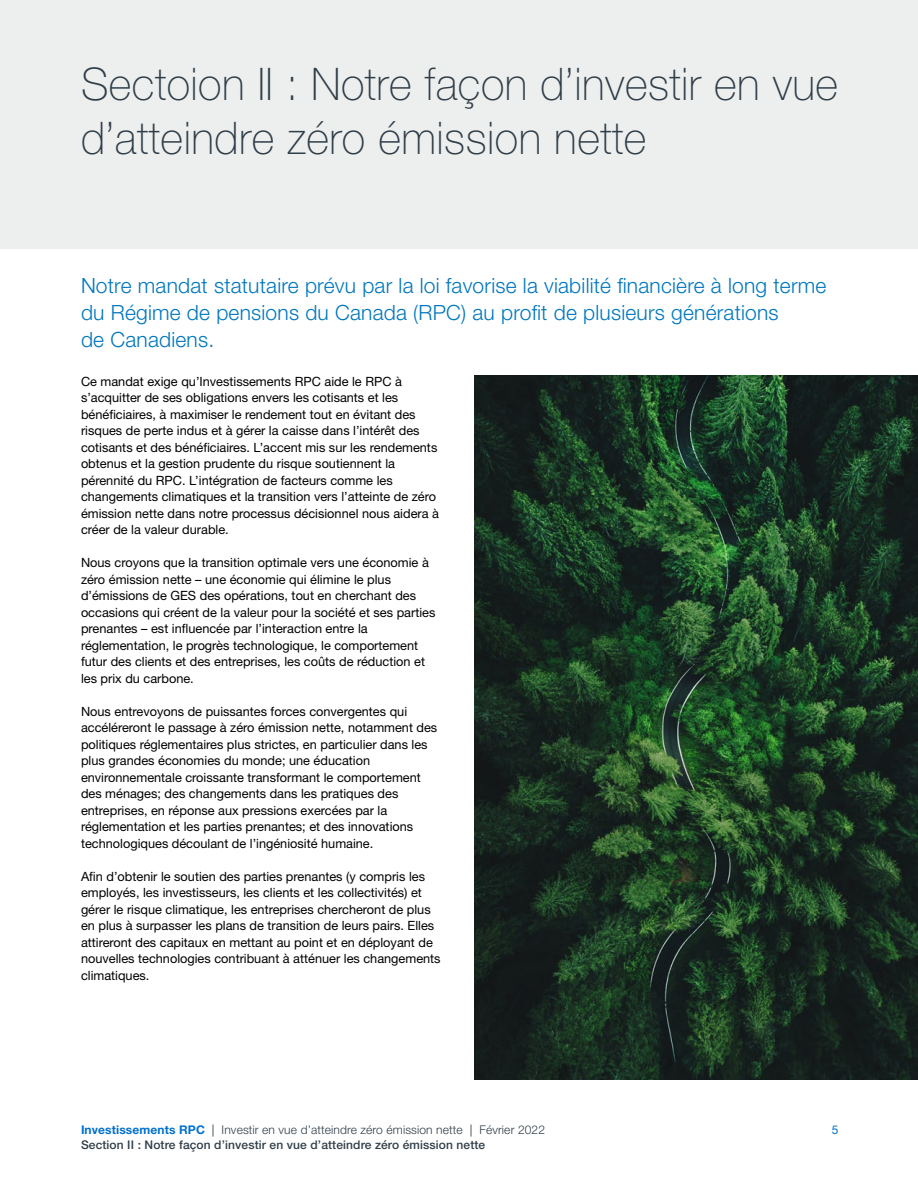
<style>
.page{position:relative;width:918px;height:1188px;background:#fff}
.page>*{position:absolute;margin:0;border:0;box-sizing:border-box;transform-origin:0 0}
.t1{font:100 45px/54px "Helvetica Neue LT Pro";letter-spacing:.01em;color:#303e49}
.t2{font:300 21px/27px "Helvetica Neue LT Pro";letter-spacing:.01em;color:#0077be}
.t3{font:12.75px/16.5px "Helvetica Neue LT Pro";color:#000}
.t4{font:300 12px "Helvetica Neue LT Pro";letter-spacing:.01em;color:#303e49}
.t5{font:500 12px "Helvetica Neue LT Pro";letter-spacing:.01em;color:#303e49}
.t6{font:12px "Helvetica Neue LT Pro";color:#0070ce}
.s1{font-weight:700;color:#0070ce}
.s2{font-weight:500;color:#767c80}
</style>
<div class="page">
<div style="left:0;top:0;width:918px;height:248px;background:#edefee"></div>
<img style="left:475px;top:376px;width:443px;height:704px">
<p class="t1" style="left:81px;top:56px;width:759px">Sectoion II : Notre façon d’investir en vue d’atteindre zéro émission nette</p>
<p class="t2" style="left:81px;top:272px;width:747px">Notre mandat statutaire prévu par la loi favorise la viabilité financière à long terme du Régime de pensions du Canada (RPC) au profit de plusieurs générations<br>de Canadiens.</p>
<p class="t3" style="left:81px;top:373px;width:360px">Ce mandat exige qu’Investissements RPC aide le RPC à s’acquitter de ses obligations envers les cotisants et les bénéficiaires, à maximiser le rendement tout en évitant des risques de perte indus et à gérer la caisse dans l’intérêt des cotisants et des bénéficiaires. L’accent mis sur les rendements obtenus et la gestion prudente du risque soutiennent la pérennité du RPC. L’intégration de facteurs comme les changements climatiques et la transition vers l’atteinte de zéro émission nette dans notre processus décisionnel nous aidera à créer de la valeur durable.</p>
<p class="t3" style="left:81px;top:554px;width:356px">Nous croyons que la transition optimale vers une économie à zéro émission nette – une économie qui élimine le plus d’émissions de GES des opérations, tout en cherchant des occasions qui créent de la valeur pour la société et ses parties prenantes – est influencée par l’interaction entre la réglementation, le progrès technologique, le comportement futur des clients et des entreprises, les coûts de réduction et les prix du carbone.</p>
<p class="t3" style="left:81px;top:703px;width:358px">Nous entrevoyons de puissantes forces convergentes qui accéléreront le passage à zéro émission nette, notamment des politiques réglementaires plus strictes, en particulier dans les plus grandes économies du monde; une éducation environnementale croissante transformant le comportement des ménages; des changements dans les pratiques des entreprises, en réponse aux pressions exercées par la réglementation et les parties prenantes; et des innovations technologiques découlant de l’ingéniosité humaine.</p>
<p class="t3" style="left:81px;top:868px;width:361px">Afin d’obtenir le soutien des parties prenantes (y compris les employés, les investisseurs, les clients et les collectivités) et gérer le risque climatique, les entreprises chercheront de plus en plus à surpasser les plans de transition de leurs pairs. Elles attireront des capitaux en mettant au point et en déployant de nouvelles technologies contribuant à atténuer les changements climatiques.</p>
<p class="t4" style="left:81px;top:1122px;width:466px"><span class="s1">Investissements RPC</span> <span class="s2">|</span> Investir en vue d’atteindre zéro émission nette <span class="s2">|</span> Février 2022</p>
<p class="t5" style="left:81px;top:1137px;width:406px">Section II : Notre façon d’investir en vue d’atteindre zéro émission nette</p>
<p class="t6" style="left:832px;top:1122px;width:8px">5</p>
</div>
